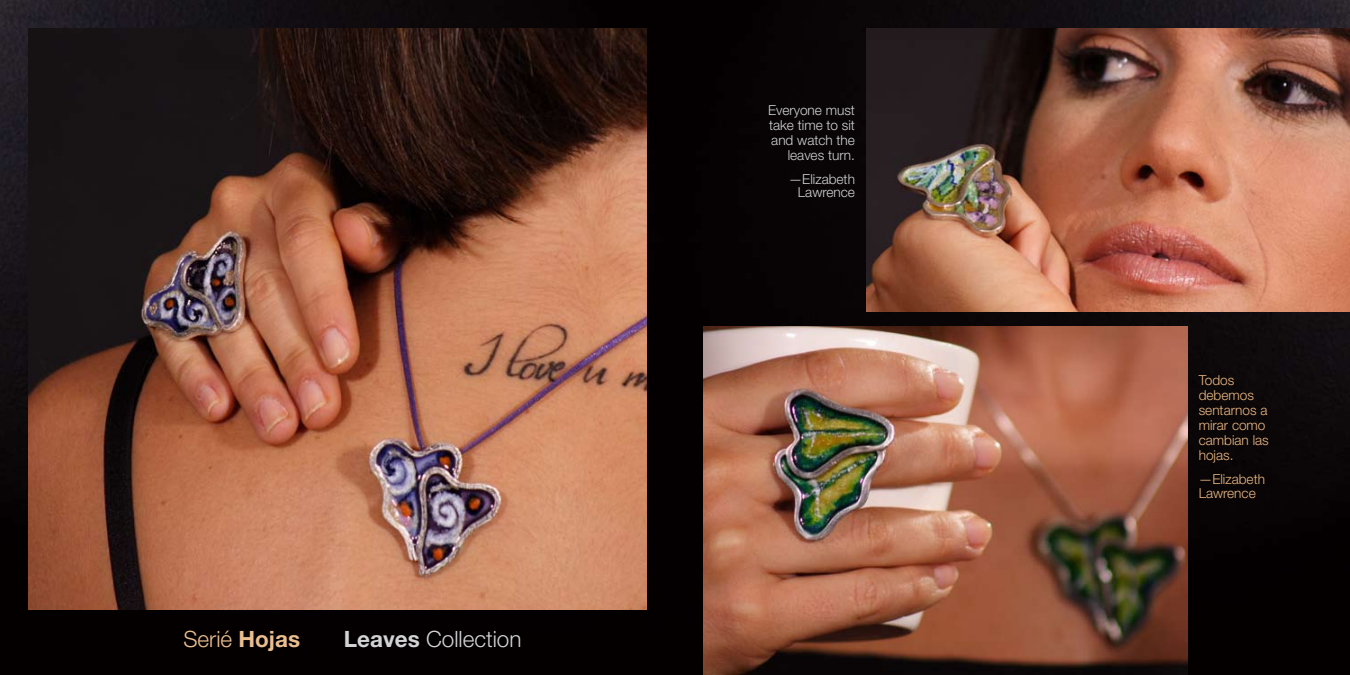
<style>
.page{position:relative;width:1350px;height:675px;background:#fff}
.page>*{position:absolute;margin:0;border:0;box-sizing:border-box;transform-origin:0 0}
.t1{font:300 22.5px "Helvetica Neue LT Std";color:#d1d3d4}
.t2{font:300 22.5px "Helvetica Neue LT Std";color:#ebbe8f}
.t3{font:300 13.75px/15px "Helvetica Neue LT Std";color:#d1d3d4;text-align:right}
.t4{font:300 13.75px/15px "Helvetica Neue LT Std";color:#e9b783}
.s1{font-weight:700}
</style>
<div class="page">
<img style="left:0;top:0;width:1350px;height:675px">
<img style="left:28px;top:28px;width:619px;height:581px">
<img style="left:703px;top:326px;width:485px;height:349px">
<img style="left:866px;top:28px;width:484px;height:283px">
<h1 class="t2" style="left:183px;top:626px;width:118px">Serié <span class="s1">Hojas</span></h1>
<h1 class="t1" style="left:344px;top:626px;width:179px"><span class="s1">Leaves</span> Collection</h1>
<p class="t3" style="left:768px;top:102px;width:88px">Everyone must take time to sit and watch the leaves turn.</p>
<p class="t3" style="left:789px;top:172px;width:68px;line-height:13.8px">—Elizabeth<br>Lawrence</p>
<p class="t4" style="left:1199px;top:372px;width:72px">Todos debemos sentarnos a mirar como cambian las hojas.</p>
<p class="t4" style="left:1199px;top:472px;width:68px;line-height:13.8px">—Elizabeth<br>Lawrence</p>
</div>
